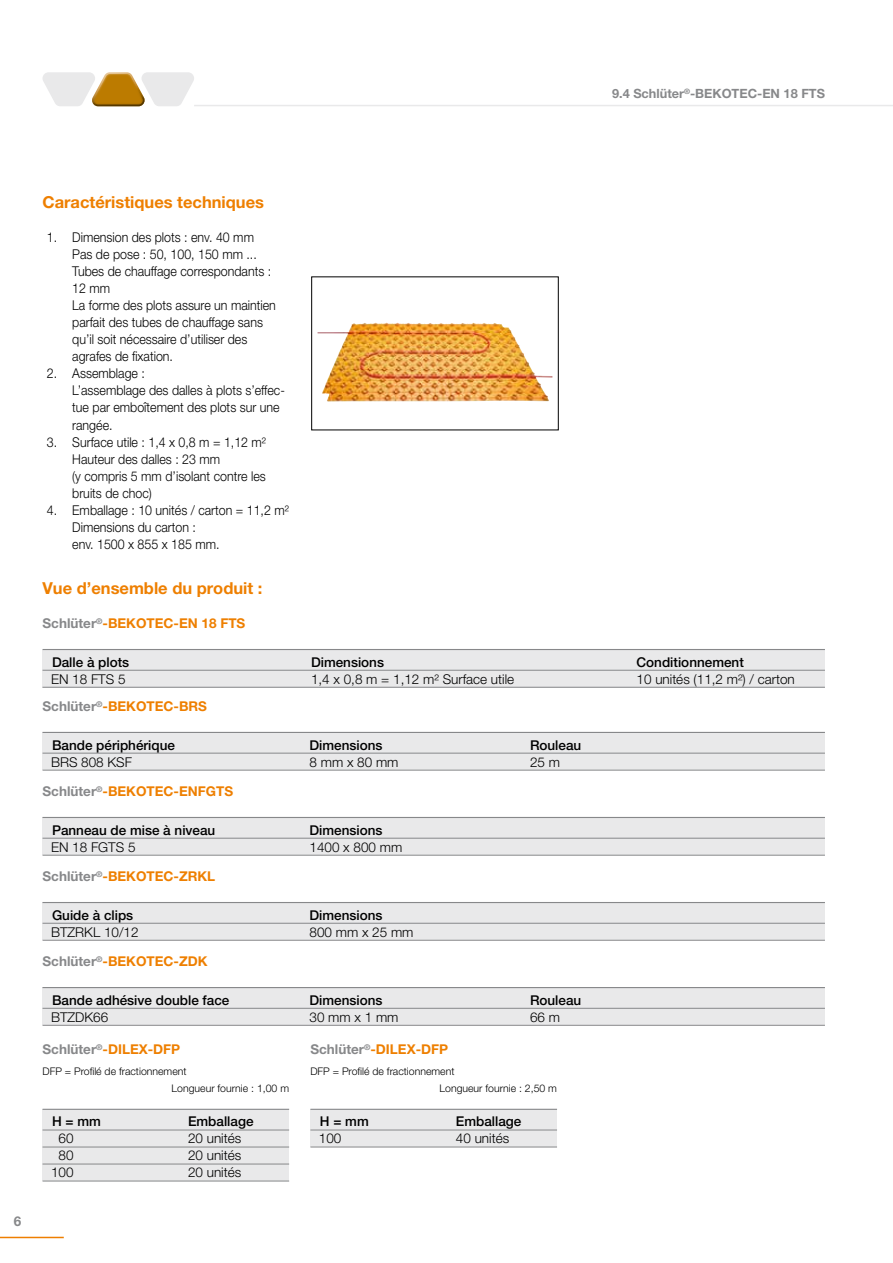
<style>
.page{position:relative;width:893px;height:1263px;background:#fff}
.page>*{position:absolute;margin:0;border:0;box-sizing:border-box;transform-origin:0 0}
.t1{font:700 16.5px "Helvetica Neue LT Pro";color:#ee7f00}
.t2{font:300 13.5px/17px "Helvetica Neue LT Pro";color:#000;scale:.92 1}
.t3{font:500 13.5px "Helvetica Neue LT Pro";color:#000}
.t4{font:300 13.5px "Helvetica Neue LT Pro";color:#000}
.t5{font:700 13.5px "Helvetica Neue LT Pro";color:#ee7f00}
.t6{font:700 13.5px "Helvetica Neue LT Pro";color:#87888a}
.t7{font:700 12.75px "Helvetica Neue LT Pro";color:#87888a}
.t8{font:300 10.5px/17px "Helvetica Neue LT Pro";color:#000}
.s1{color:#87888a}
</style>
<div class="page">
<hr style="left:194px;top:105px;width:699px;height:1px;background:#e9e9ea">
<svg style="left:43px;top:72px;width:151px;height:34px"></svg>
<hr style="left:0;top:1237px;width:64px;height:1px;background:#ee7f00">
<div style="left:43px;top:818px;width:782px;height:37px;background:#e9e9ea"></div>
<div style="left:43px;top:651px;width:782px;height:37px;background:#e9e9ea"></div>
<div style="left:43px;top:733px;width:782px;height:37px;background:#e9e9ea"></div>
<hr style="left:43px;top:649px;width:782px;height:1px;background:#87888a">
<hr style="left:43px;top:670px;width:782px;height:1px;background:#87888a">
<hr style="left:43px;top:687px;width:782px;height:1px;background:#87888a">
<hr style="left:43px;top:732px;width:782px;height:1px;background:#87888a">
<hr style="left:43px;top:753px;width:782px;height:1px;background:#87888a">
<hr style="left:43px;top:770px;width:782px;height:1px;background:#87888a">
<div style="left:43px;top:1109px;width:246px;height:71px;background:#e9e9ea"></div>
<hr style="left:43px;top:1109px;width:246px;height:1px;background:#87888a">
<hr style="left:43px;top:1130px;width:246px;height:1px;background:#87888a">
<hr style="left:43px;top:1147px;width:246px;height:1px;background:#87888a">
<hr style="left:43px;top:1164px;width:246px;height:1px;background:#87888a">
<hr style="left:43px;top:1181px;width:246px;height:1px;background:#87888a">
<div style="left:310px;top:1109px;width:247px;height:37px;background:#e9e9ea"></div>
<hr style="left:310px;top:1109px;width:247px;height:1px;background:#87888a">
<hr style="left:310px;top:1130px;width:247px;height:1px;background:#87888a">
<hr style="left:310px;top:1147px;width:247px;height:1px;background:#87888a">
<hr style="left:43px;top:817px;width:782px;height:1px;background:#87888a">
<hr style="left:43px;top:838px;width:782px;height:1px;background:#87888a">
<hr style="left:43px;top:855px;width:782px;height:1px;background:#87888a">
<div style="left:43px;top:903px;width:782px;height:37px;background:#e9e9ea"></div>
<hr style="left:43px;top:902px;width:782px;height:1px;background:#87888a">
<hr style="left:43px;top:923px;width:782px;height:1px;background:#87888a">
<hr style="left:43px;top:940px;width:782px;height:1px;background:#87888a">
<div style="left:43px;top:988px;width:782px;height:37px;background:#e9e9ea"></div>
<hr style="left:43px;top:987px;width:782px;height:1px;background:#87888a">
<hr style="left:43px;top:1008px;width:782px;height:1px;background:#87888a">
<hr style="left:43px;top:1025px;width:782px;height:1px;background:#87888a">
<img style="left:317px;top:322px;width:236px;height:80px">
<img style="left:318px;top:323px;width:57px;height:45px">
<p class="t7" style="left:612px;top:86px;width:214px">9.4 Schlüter<sup>®</sup>-BEKOTEC-EN 18 FTS</p>
<p class="t6" style="left:14px;top:1213px;width:9px">6</p>
<p class="t1" style="left:43px;top:192px;width:223px">Caractéristiques techniques</p>
<p class="t2" style="left:72px;top:229px;width:223px;text-indent:-26px">1. Dimension des plots : env. 40 mm<br>Pas de pose : 50, 100, 150 mm ...<br>Tubes de chauffage correspondants :<br>12 mm<br>La forme des plots assure un maintien parfait des tubes de chauffage sans qu’il soit nécessaire d’utiliser des agrafes de fixation.</p>
<p class="t2" style="left:72px;top:365px;width:233px;text-indent:-26px">2. Assemblage :<br>L’assemblage des dalles à plots s’effec&shy;tue par emboîtement des plots sur une rangée.</p>
<p class="t2" style="left:72px;top:433px;width:212px;text-indent:-26px">3. Surface utile : 1,4 x 0,8 m = 1,12 m²<br>Hauteur des dalles : 23 mm<br>(y compris 5 mm d’isolant contre les bruits de choc)</p>
<p class="t2" style="left:72px;top:501px;width:237px;text-indent:-26px">4. Emballage : 10 unités / carton = 11,2 m²<br>Dimensions du carton :<br>env. 1500 x 855 x 185 mm.</p>
<p class="t1" style="left:43px;top:578px;width:221px">Vue d’ensemble du produit :</p>
<p class="t5" style="left:43px;top:615px;width:204px"><span class="s1">Schlüter</span><sup>®</sup>-BEKOTEC-EN 18 FTS</p>
<p class="t3" style="left:52px;top:654px;width:79px">Dalle à plots</p>
<p class="t3" style="left:311px;top:654px;width:75px">Dimensions</p>
<p class="t3" style="left:637px;top:654px;width:109px">Conditionnement</p>
<p class="t4" style="left:51px;top:671px;width:76px">EN 18 FTS 5</p>
<p class="t4" style="left:311px;top:671px;width:205px">1,4 x 0,8 m = 1,12 m² Surface utile</p>
<p class="t4" style="left:637px;top:671px;width:160px">10 unités (11,2 m²) / carton</p>
<p class="t5" style="left:43px;top:698px;width:166px"><span class="s1">Schlüter</span><sup>®</sup>-BEKOTEC-BRS</p>
<p class="t3" style="left:52px;top:737px;width:125px">Bande périphérique</p>
<p class="t3" style="left:310px;top:737px;width:75px">Dimensions</p>
<p class="t3" style="left:530px;top:737px;width:53px">Rouleau</p>
<p class="t4" style="left:51px;top:753px;width:83px">BRS 808 KSF</p>
<p class="t4" style="left:310px;top:753px;width:91px">8 mm x 80 mm</p>
<p class="t4" style="left:530px;top:753px;width:32px">25 m</p>
<p class="t5" style="left:43px;top:783px;width:192px"><span class="s1">Schlüter</span><sup>®</sup>-BEKOTEC-ENFGTS</p>
<p class="t3" style="left:52px;top:822px;width:165px">Panneau de mise à niveau</p>
<p class="t3" style="left:310px;top:822px;width:75px">Dimensions</p>
<p class="t4" style="left:51px;top:838px;width:86px">EN 18 FGTS 5</p>
<p class="t4" style="left:310px;top:838px;width:94px">1400 x 800 mm</p>
<p class="t5" style="left:43px;top:868px;width:174px"><span class="s1">Schlüter</span><sup>®</sup>-BEKOTEC-ZRKL</p>
<p class="t3" style="left:52px;top:907px;width:83px">Guide à clips</p>
<p class="t3" style="left:310px;top:907px;width:75px">Dimensions</p>
<p class="t4" style="left:51px;top:924px;width:89px">BTZRKL 10/12</p>
<p class="t4" style="left:310px;top:924px;width:106px">800 mm x 25 mm</p>
<p class="t5" style="left:43px;top:953px;width:167px"><span class="s1">Schlüter</span><sup>®</sup>-BEKOTEC-ZDK</p>
<p class="t3" style="left:52px;top:992px;width:179px">Bande adhésive double face</p>
<p class="t3" style="left:310px;top:992px;width:75px">Dimensions</p>
<p class="t3" style="left:530px;top:992px;width:53px">Rouleau</p>
<p class="t4" style="left:51px;top:1009px;width:59px">BTZDK66</p>
<p class="t4" style="left:310px;top:1009px;width:91px">30 mm x 1 mm</p>
<p class="t4" style="left:530px;top:1009px;width:32px">66 m</p>
<p class="t5" style="left:43px;top:1041px;width:139px"><span class="s1">Schlüter</span><sup>®</sup>-DILEX-DFP</p>
<p class="t8" style="left:172px;top:1063px;width:119px;text-indent:-129px">DFP = Profilé de fractionnement<br>Longueur fournie : 1,00 m</p>
<p class="t3" style="left:52px;top:1113px;width:50px">H = mm</p>
<p class="t3" style="left:188px;top:1113px;width:67px">Emballage</p>
<p class="t4" style="left:59px;top:1130px;width:17px">60</p>
<p class="t4" style="left:188px;top:1130px;width:55px">20 unités</p>
<p class="t4" style="left:59px;top:1147px;width:17px">80</p>
<p class="t4" style="left:188px;top:1147px;width:55px">20 unités</p>
<p class="t4" style="left:51px;top:1164px;width:24px">100</p>
<p class="t4" style="left:188px;top:1164px;width:55px">20 unités</p>
<p class="t5" style="left:310px;top:1041px;width:139px"><span class="s1">Schlüter</span><sup>®</sup>-DILEX-DFP</p>
<p class="t8" style="left:440px;top:1063px;width:119px;text-indent:-129px">DFP = Profilé de fractionnement<br>Longueur fournie : 2,50 m</p>
<p class="t3" style="left:320px;top:1113px;width:50px">H = mm</p>
<p class="t3" style="left:456px;top:1113px;width:67px">Emballage</p>
<p class="t4" style="left:319px;top:1130px;width:24px">100</p>
<p class="t4" style="left:456px;top:1130px;width:55px">40 unités</p>
</div>
